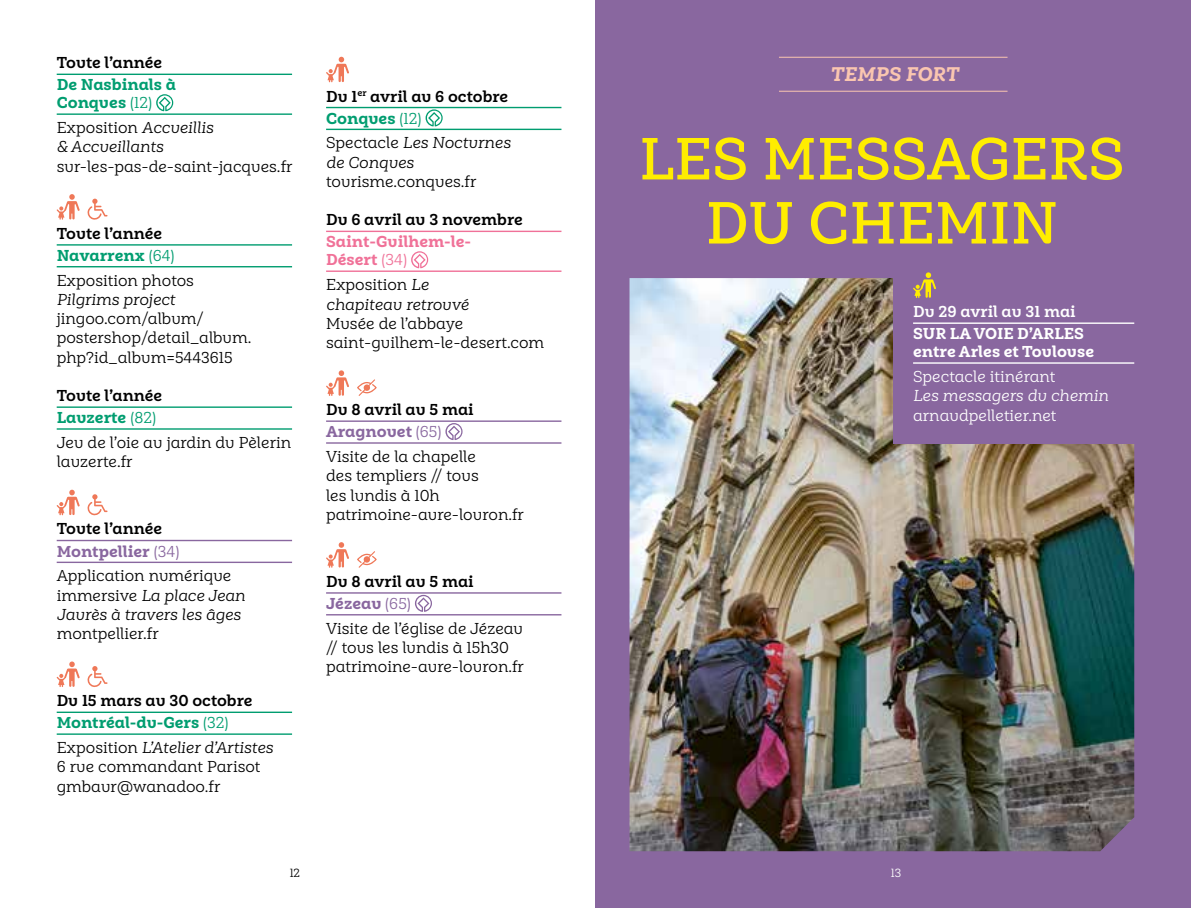
<style>
.page{position:relative;width:1191px;height:908px;background:#fff}
.page>*{position:absolute;margin:0;border:0;box-sizing:border-box;transform-origin:0 0}
.t1{font:600 60px/64px "Weekly Alt";color:#ffed00;text-align:center}
.t2{font:italic 800 20px "Weekly Alt";color:#fac6b0}
.t3{font:16px/19.2px "Weekly Alt";color:#000}
.t4{font:700 16px/22px "Weekly Alt";color:#000}
.t5{font:italic 16px/19.2px "Weekly Alt";color:#000}
.t6{font:16px "Weekly Alt";color:#fff}
.t7{font:800 16px/18px "Weekly Alt";color:#fff}
.t8{font:800 16px/18px "Weekly Alt";color:#f07198}
.t9{font:800 16px/18px "Weekly Alt";color:#009d70}
.t10{font:italic 16px "Weekly Alt";color:#fff}
.t11{font:700 16px "Weekly Alt";color:#fff}
.t12{font:12px "Weekly Alt";color:#000}
.t13{font:12px "Weekly Alt";color:#fff}
.s1{font-weight:400}
.s2{font-style:normal}
.s3{font-weight:800;color:#009d70}
.s4{font-weight:400;color:#009d70}
.s5{font-weight:800;color:#89679f}
.s6{font-weight:400;color:#89679f}
.s7{font-style:italic}
</style>
<div class="page">
<div style="left:595px;top:0;width:596px;height:907px;background:#89679f"></div>
<img style="left:629px;top:278px;width:505px;height:572px">
<div style="left:893px;top:239px;width:298px;height:204px;background:#89679f"></div>
<hr style="left:779px;top:57px;width:228px;height:1px;background:#fac6b0">
<hr style="left:779px;top:91px;width:228px;height:1px;background:#fac6b0">
<hr style="left:913px;top:322px;width:221px;height:2px;background:#fff">
<hr style="left:913px;top:362px;width:221px;height:1px;background:#fff">
<svg style="left:913px;top:272px;width:23px;height:26px"></svg>
<hr style="left:57px;top:74px;width:235px;height:1px;background:#009d70">
<hr style="left:57px;top:113px;width:235px;height:2px;background:#009d70">
<hr style="left:57px;top:244px;width:235px;height:1px;background:#009d70">
<hr style="left:57px;top:266px;width:235px;height:1px;background:#009d70">
<hr style="left:57px;top:406px;width:235px;height:1px;background:#009d70">
<hr style="left:57px;top:428px;width:235px;height:1px;background:#009d70">
<hr style="left:57px;top:539px;width:235px;height:2px;background:#89679f">
<hr style="left:57px;top:561px;width:235px;height:1px;background:#89679f">
<hr style="left:57px;top:711px;width:235px;height:1px;background:#009d70">
<hr style="left:57px;top:733px;width:235px;height:1px;background:#009d70">
<svg style="left:156px;top:94px;width:17px;height:17px"></svg>
<svg style="left:57px;top:194px;width:23px;height:25px"></svg>
<svg style="left:87px;top:198px;width:20px;height:22px"></svg>
<svg style="left:57px;top:489px;width:23px;height:26px"></svg>
<svg style="left:87px;top:494px;width:20px;height:22px"></svg>
<svg style="left:57px;top:661px;width:23px;height:25px"></svg>
<svg style="left:87px;top:666px;width:20px;height:21px"></svg>
<hr style="left:326px;top:107px;width:235px;height:1px;background:#009d70">
<hr style="left:326px;top:129px;width:235px;height:1px;background:#009d70">
<hr style="left:326px;top:230px;width:235px;height:2px;background:#f07198">
<hr style="left:326px;top:270px;width:235px;height:2px;background:#f07198">
<hr style="left:326px;top:420px;width:235px;height:1px;background:#89679f">
<hr style="left:326px;top:442px;width:235px;height:1px;background:#89679f">
<hr style="left:326px;top:592px;width:235px;height:1px;background:#89679f">
<hr style="left:326px;top:613px;width:235px;height:2px;background:#89679f">
<svg style="left:326px;top:57px;width:23px;height:25px"></svg>
<svg style="left:425px;top:109px;width:17px;height:17px"></svg>
<svg style="left:411px;top:251px;width:17px;height:17px"></svg>
<svg style="left:326px;top:370px;width:23px;height:26px"></svg>
<svg style="left:357px;top:379px;width:20px;height:17px"></svg>
<svg style="left:445px;top:423px;width:17px;height:17px"></svg>
<svg style="left:326px;top:542px;width:23px;height:25px"></svg>
<svg style="left:357px;top:551px;width:20px;height:16px"></svg>
<svg style="left:415px;top:594px;width:17px;height:17px"></svg>
<p class="t4" style="left:57px;top:52px;width:107px">Toute l’année</p>
<p class="t9" style="left:57px;top:76px;width:121px">De Nasbinals à<br>Conques <span class="s1">(12)</span></p>
<p class="t5" style="left:57px;top:118px;width:158px"><span class="s2">Exposition</span> Accueillis &amp; Accueillants</p>
<p class="t3" style="left:57px;top:157px;width:237px">sur-les-pas-de-saint-jacques.fr</p>
<p class="t4" style="left:57px;top:222px;width:119px">Toute l’année<br><span class="s3">Navarrenx</span> <span class="s4">(64)</span></p>
<p class="t3" style="left:57px;top:271px;width:139px">Exposition photos</p>
<p class="t5" style="left:57px;top:290px;width:120px">Pilgrims project</p>
<p class="t3" style="left:57px;top:309px;width:196px">jingoo.com/album/ postershop/detail_album. php?id_album=5443615</p>
<p class="t4" style="left:57px;top:384px;width:107px">Toute l’année<br><span class="s3">Lauzerte</span> <span class="s4">(82)</span></p>
<p class="t3" style="left:57px;top:433px;width:236px">Jeu de l’oie au jardin du Pèlerin lauzerte.fr</p>
<p class="t4" style="left:57px;top:518px;width:124px">Toute l’année<br><span class="s5">Montpellier</span> <span class="s6">(34)</span></p>
<p class="t5" style="left:57px;top:566px;width:190px"><span class="s2">Application numérique immersive</span> La place Jean<br>Jaurès à travers les âges</p>
<p class="t3" style="left:57px;top:624px;width:104px">montpellier.fr</p>
<p class="t4" style="left:57px;top:689px;width:197px">Du 15 mars au 30 octobre<br><span class="s3">Montréal-du-Gers</span> <span class="s4">(32)</span></p>
<p class="t3" style="left:57px;top:738px;width:218px">Exposition <span class="s7">L’Atelier d’Artistes<br></span>6 rue commandant Parisot gmbaur@wanadoo.fr</p>
<p class="t4" style="left:326px;top:85px;width:184px">Du 1<sup>er</sup> avril au 6 octobre<br><span class="s3">Conques</span> <span class="s4">(12)</span></p>
<p class="t5" style="left:326px;top:133px;width:186px"><span class="s2">Spectacle</span> Les Nocturnes de Conques</p>
<p class="t3" style="left:326px;top:172px;width:152px">tourisme.conques.fr</p>
<p class="t4" style="left:326px;top:209px;width:198px">Du 6 avril au 3 novembre</p>
<p class="t8" style="left:326px;top:233px;width:146px">Saint-Guilhem-le-<br>Désert <span class="s1">(34)</span></p>
<p class="t5" style="left:326px;top:275px;width:144px"><span class="s2">Exposition</span> Le chapiteau retrouvé</p>
<p class="t3" style="left:326px;top:314px;width:220px">Musée de l’abbaye saint-guilhem-le-desert.com</p>
<p class="t4" style="left:326px;top:398px;width:149px">Du 8 avril au 5 mai<br><span class="s5">Aragnouet</span> <span class="s6">(65)</span></p>
<p class="t3" style="left:326px;top:447px;width:199px">Visite de la chapelle<br>des templiers // tous<br>les lundis à 10h patrimoine-aure-louron.fr</p>
<p class="t4" style="left:326px;top:570px;width:149px">Du 8 avril au 5 mai<br><span class="s5">Jézeau</span> <span class="s6">(65)</span></p>
<p class="t3" style="left:326px;top:618px;width:199px">Visite de l’église de Jézeau // tous les lundis à 15h30 patrimoine-aure-louron.fr</p>
<p class="t2" style="left:830px;top:63px;width:129px">TEMPS FORT</p>
<h1 class="t1" style="left:639px;top:128px;width:487px">LES MESSAGERS<br>DU CHEMIN</h1>
<p class="t11" style="left:913px;top:302px;width:164px">Du 29 avril au 31 mai</p>
<p class="t7" style="left:913px;top:325px;width:183px">SUR LA VOIE D’ARLES entre Arles et Toulouse</p>
<p class="t6" style="left:913px;top:367px;width:144px">Spectacle itinérant</p>
<p class="t10" style="left:913px;top:387px;width:197px">Les messagers du chemin</p>
<p class="t6" style="left:913px;top:406px;width:145px">arnaudpelletier.net</p>
<p class="t12" style="left:290px;top:865px;width:12px">12</p>
<p class="t13" style="left:891px;top:865px;width:12px">13</p>
</div>
